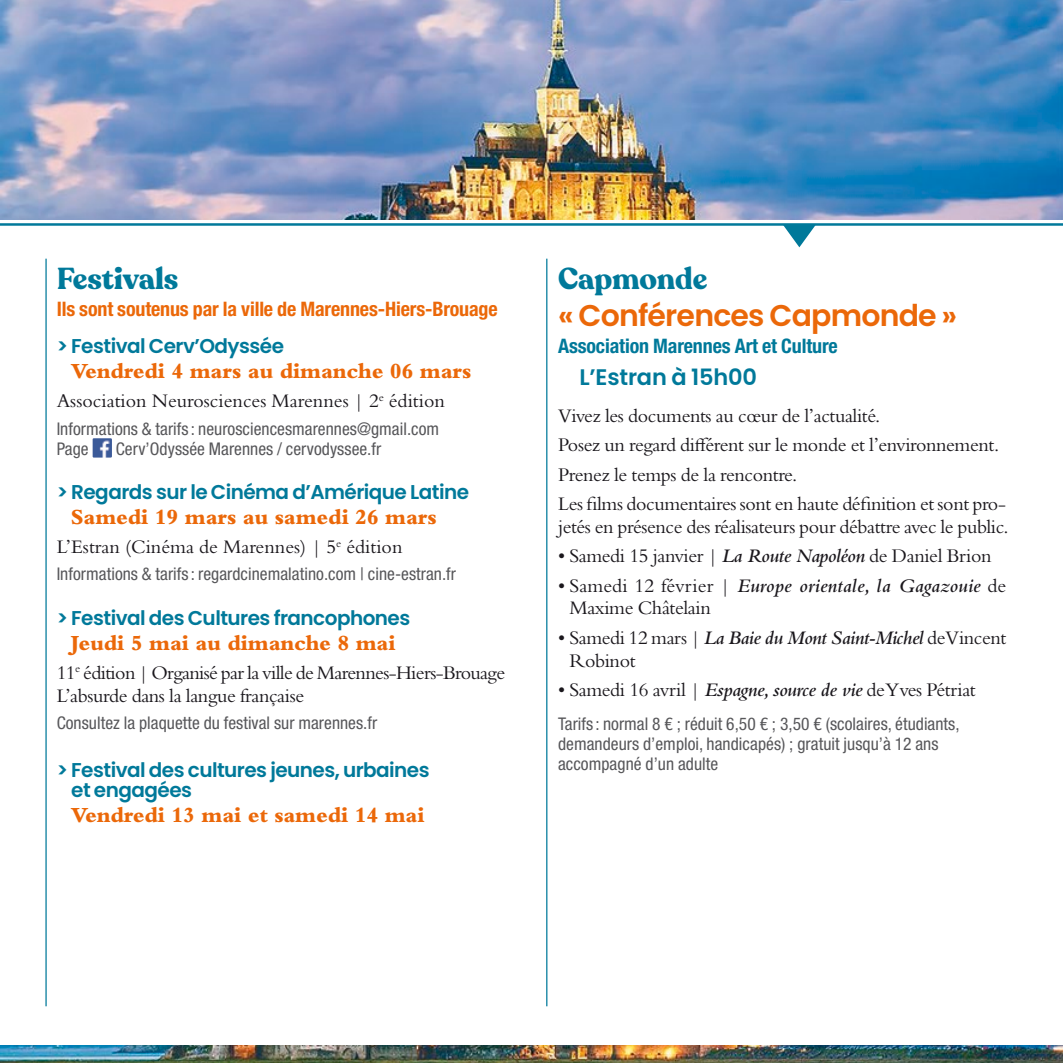
<style>
.page{position:relative;width:1063px;height:1063px;background:#fff}
.page>*{position:absolute;margin:0;border:0;box-sizing:border-box;transform-origin:0 0}
.t1{font:600 30px "Poppins";letter-spacing:-.025em;color:#eb6809}
.t2{font:700 30px "Recoleta";letter-spacing:-.005em;color:#00799a}
.t3{font:800 22.5px "Bembo Std";letter-spacing:-.01em;color:#eb6809}
.t4{font:600 22.5px "Poppins";letter-spacing:-.005em;color:#00799a}
.t5{font:20px/22.5px "Bembo Std";letter-spacing:-.02em;color:#1a171c}
.t6{font:600 20px/20px "Poppins";letter-spacing:-.025em;color:#00799a}
.t7{font:20px "Bembo Std";color:#1a171c}
.t8{font:700 condensed 20px "Helvetica Neue LT Std";letter-spacing:-.005em;color:#eb6809}
.t9{font:700 condensed 20px "Helvetica Neue LT Std";letter-spacing:-.005em;color:#00799a}
.t10{font:condensed 17.5px/20px "Helvetica Neue LT Std";letter-spacing:.005em;color:#57575a}
.s1{font-weight:600;font-style:italic}
</style>
<div class="page">
<img style="left:93px;top:438px;width:19px;height:20px">
<svg style="left:784px;top:226px;width:31px;height:21px"></svg>
<hr style="left:45px;top:259px;width:2px;height:747px;background:#00799a">
<hr style="left:546px;top:259px;width:1px;height:747px;background:#00799a">
<img style="left:0;top:0;width:1063px;height:220px">
<img style="left:0;top:1045px;width:1063px;height:18px">
<hr style="left:0;top:223px;width:1063px;height:3px;background:#00799a">
<h1 class="t2" style="left:57px;top:259px;width:123px">Festivals</h1>
<p class="t8" style="left:57px;top:297px;width:443px">Ils sont soutenus par la ville de Marennes-Hiers-Brouage</p>
<p class="t6" style="left:57px;top:336px;width:229px">&gt; Festival Cerv’Odyssée</p>
<p class="t3" style="left:71px;top:358px;width:402px">Vendredi 4 mars au dimanche 06 mars</p>
<p class="t7" style="left:57px;top:390px;width:390px">Association Neurosciences Marennes | 2<sup>e</sup> édition</p>
<p class="t10" style="left:57px;top:418px;width:384px">Informations &amp; tarifs : neurosciencesmarennes@gmail.com<br>Page</p>
<p class="t10" style="left:116px;top:438px;width:267px">Cerv’Odyssée Marennes / cervodyssee.fr</p>
<p class="t6" style="left:57px;top:482px;width:414px">&gt; Regards sur le Cinéma d’Amérique Latine</p>
<p class="t3" style="left:71px;top:504px;width:368px">Samedi 19 mars au samedi 26 mars</p>
<p class="t7" style="left:57px;top:535px;width:347px">L’Estran (Cinéma de Marennes) | 5<sup>e</sup> édition</p>
<p class="t10" style="left:57px;top:564px;width:401px">Informations &amp; tarifs : regardcinemalatino.com | cine-estran.fr</p>
<p class="t6" style="left:57px;top:608px;width:355px">&gt; Festival des Cultures francophones</p>
<p class="t3" style="left:71px;top:630px;width:326px">Jeudi 5 mai au dimanche 8 mai</p>
<p class="t5" style="left:57px;top:661px;width:450px">11<sup>e</sup> édition | Organisé par la ville de Marennes-Hiers-Brouage<br>L’absurde dans la langue française</p>
<p class="t10" style="left:57px;top:712px;width:322px">Consultez la plaquette du festival sur marennes.fr</p>
<p class="t6" style="left:71px;top:760px;width:360px;text-indent:-15px">&gt; Festival des cultures jeunes, urbaines et engagées</p>
<p class="t3" style="left:71px;top:802px;width:355px">Vendredi 13 mai et samedi 14 mai</p>
<h1 class="t2" style="left:558px;top:259px;width:151px">Capmonde</h1>
<h1 class="t1" style="left:558px;top:298px;width:401px">« Conférences Capmonde »</h1>
<p class="t9" style="left:558px;top:334px;width:281px">Association Marennes Art et Culture</p>
<p class="t4" style="left:579px;top:364px;width:179px">L’Estran à 15h00</p>
<p class="t5" style="left:558px;top:400px;width:449px;line-height:29.5px">Vivez les documents au cœur de l’actualité.<br>Posez un regard différent sur le monde et l’environnement.<br>Prenez le temps de la rencontre.<br>Les films documentaires sont en haute définition et sont pro-</p>
<p class="t5" style="left:558px;top:515px;width:452px">jetés en présence des réalisateurs pour débattre avec le public.</p>
<p class="t5" style="left:558px;top:545px;width:435px">• Samedi 15 janvier | <span class="s1">La Route Napoléon</span> de Daniel Brion</p>
<p class="t5" style="left:569px;top:574px;width:438px;text-indent:-11px">• Samedi 12 février | <span class="s1">Europe orientale, la Gagazouie</span> de<br>Maxime Châtelain</p>
<p class="t5" style="left:569px;top:626px;width:438px;text-indent:-11px">• Samedi 12 mars | <span class="s1">La Baie du Mont Saint-Michel</span> de Vincent<br>Robinot</p>
<p class="t5" style="left:558px;top:678px;width:419px">• Samedi 16 avril | <span class="s1">Espagne, source de vie</span> de Yves Pétriat</p>
<p class="t10" style="left:558px;top:714px;width:403px">Tarifs : normal 8 € ; réduit 6,50 € ; 3,50 € (scolaires, étudiants, demandeurs d’emploi, handicapés) ; gratuit jusqu’à 12 ans accompagné d’un adulte</p>
</div>
